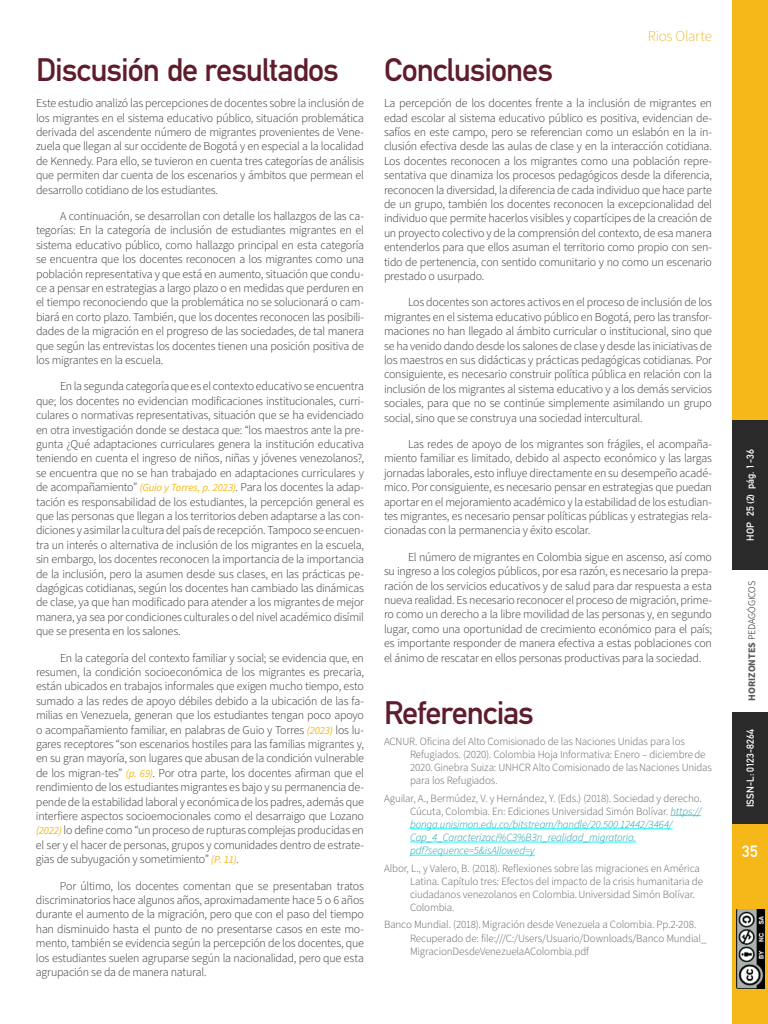
<style>
.page{position:relative;width:768px;height:1024px;background:#fff}
.page>*{position:absolute;margin:0;border:0;box-sizing:border-box;transform-origin:0 0}
.t1{font:700 32px "DIN Alternate";letter-spacing:-.03em;color:#5f1c2b}
.t2{font:700 16px "DIN Alternate";color:#fff}
.t3{font:300 15px "Source Sans Pro";letter-spacing:-.015em;color:#eeb731}
.t4{font:300 12px/14.4px "Source Sans Pro";letter-spacing:-.02em;color:#2a2a2a;text-align:justify}
.t5{font:300 11px/13.2px "Source Sans Pro";letter-spacing:-.01em;color:#5a5a5a}
.t6{font:italic 300 11px/13.2px "Source Sans Pro";letter-spacing:-.015em;color:#09909f}
.t7{font:700 10px "DIN Alternate";letter-spacing:.005em;color:#fff}
.t8{font:300 10px "Source Sans Pro";letter-spacing:-.015em;color:#000}
.s1{font-weight:400;font-style:italic;font-size:10.8px;color:#f5b818}
.s2{font-style:normal;color:#5a5a5a}
.s3{font-weight:700;color:#5a5a5a}
</style>
<div class="page">
<hr style="left:670px;top:815px;width:31px;height:1px;background:#0ff">
<hr style="left:410px;top:829px;width:263px;height:1px;background:#0ff">
<hr style="left:410px;top:842px;width:226px;height:1px;background:#0ff">
<hr style="left:410px;top:855px;width:125px;height:1px;background:#0ff">
<div style="left:732px;top:712px;width:36px;height:312px;background:#f5b818"></div>
<div style="left:732px;top:0;width:36px;height:570px;background:#f5b818"></div>
<div style="left:732px;top:420px;width:36px;height:150px;background:#2a2a2a"></div>
<div style="left:732px;top:712px;width:36px;height:112px;background:#2a2a2a"></div>
<img style="left:736px;top:909px;width:28px;height:80px">
<h1 class="t1" style="left:36px;top:45px;width:304px">Discusión de resultados</h1>
<p class="t4" style="left:36px;top:96px;width:330px">Este estudio analizó las percepciones de docentes sobre la inclusión de los migrantes en el sistema educativo público, situación problemática derivada del ascendente número de migrantes provenientes de Vene&shy;zuela que llegan al sur occidente de Bogotá y en especial a la localidad de Kennedy. Para ello, se tuvieron en cuenta tres categorías de análisis que permiten dar cuenta de los escenarios y ámbitos que permean el desarrollo cotidiano de los estudiantes.</p>
<p class="t4" style="left:36px;top:209px;width:330px;text-indent:24px">A continuación, se desarrollan con detalle los hallazgos de las ca&shy;tegorías: En la categoría de inclusión de estudiantes migrantes en el sistema educativo público, como hallazgo principal en esta categoría se encuentra que los docentes reconocen a los migrantes como una población representativa y que está en aumento, situación que condu&shy;ce a pensar en estrategias a largo plazo o en medidas que perduren en el tiempo reconociendo que la problemática no se solucionará o cam&shy;biará en corto plazo. También, que los docentes reconocen las posibili&shy;dades de la migración en el progreso de las sociedades, de tal manera que según las entrevistas los docentes tienen una posición positiva de los migrantes en la escuela.</p>
<p class="t4" style="left:36px;top:380px;width:330px;text-indent:24px">En la segunda categoría que es el contexto educativo se encuentra que; los docentes no evidencian modificaciones institucionales, curri&shy;culares o normativas representativas, situación que se ha evidenciado en otra investigación donde se destaca que: “los maestros ante la pre&shy;gunta ¿Qué adaptaciones curriculares genera la institución educativa teniendo en cuenta el ingreso de niños, niñas y jóvenes venezolanos?, se encuentra que no se han trabajado en adaptaciones curriculares y de acompañamiento” <span class="s1">(Guio y Torres, p. 2023)</span>. Para los docentes la adap&shy;tación es responsabilidad de los estudiantes, la percepción general es que las personas que llegan a los territorios deben adaptarse a las con&shy;diciones y asimilar la cultura del país de recepción. Tampoco se encuen&shy;tra un interés o alternativa de inclusión de los migrantes en la escuela, sin embargo, los docentes reconocen la importancia de la importancia de la inclusión, pero la asumen desde sus clases, en las prácticas pe&shy;dagógicas cotidianas, según los docentes han cambiado las dinámicas de clase, ya que han modificado para atender a los migrantes de mejor manera, ya sea por condiciones culturales o del nivel académico disímil que se presenta en los salones.</p>
<p class="t4" style="left:36px;top:651px;width:330px;text-indent:24px">En la categoría del contexto familiar y social; se evidencia que, en resumen, la condición socioeconómica de los migrantes es precaria, están ubicados en trabajos informales que exigen mucho tiempo, esto sumado a las redes de apoyo débiles debido a la ubicación de las fa&shy;milias en Venezuela, generan que los estudiantes tengan poco apoyo o acompañamiento familiar, en palabras de Guio y Torres <span class="s1">(2023)</span> los lu&shy;gares receptores “son escenarios hostiles para las familias migrantes y, en su gran mayoría, son lugares que abusan de la condición vulnerable de los migran-tes” <span class="s1">(p. 69)</span>. Por otra parte, los docentes afirman que el rendimiento de los estudiantes migrantes es bajo y su permanencia de&shy;pende de la estabilidad laboral y económica de los padres, además que interfiere aspectos socioemocionales como el desarraigo que Lozano <span class="s1">(2022)</span> lo define como “un proceso de rupturas complejas producidas en el ser y el hacer de personas, grupos y comunidades dentro de estrate&shy;gias de subyugación y sometimiento” <span class="s1">(P. 11)</span>.</p>
<p class="t4" style="left:36px;top:879px;width:330px;text-indent:24px">Por último, los docentes comentan que se presentaban tratos discriminatorios hace algunos años, aproximadamente hace 5 o 6 años durante el aumento de la migración, pero que con el paso del tiempo han disminuido hasta el punto de no presentarse casos en este mo&shy;mento, también se evidencia según la percepción de los docentes, que los estudiantes suelen agruparse según la nacionalidad, pero que esta agrupación se da de manera natural.</p>
<p class="t3" style="left:648px;top:26px;width:66px">Rios Olarte</p>
<h1 class="t1" style="left:384px;top:45px;width:171px">Conclusiones</h1>
<p class="t4" style="left:384px;top:96px;width:330px">La percepción de los docentes frente a la inclusión de migrantes en edad escolar al sistema educativo público es positiva, evidencian de&shy;safíos en este campo, pero se referencian como un eslabón en la in&shy;clusión efectiva desde las aulas de clase y en la interacción cotidiana.<br>Los docentes reconocen a los migrantes como una población repre&shy;sentativa que dinamiza los procesos pedagógicos desde la diferencia, reconocen la diversidad, la diferencia de cada individuo que hace parte de un grupo, también los docentes reconocen la excepcionalidad del individuo que permite hacerlos visibles y copartícipes de la creación de un proyecto colectivo y de la comprensión del contexto, de esa manera entenderlos para que ellos asuman el territorio como propio con sen&shy;tido de pertenencia, con sentido comunitario y no como un escenario prestado o usurpado.</p>
<p class="t4" style="left:384px;top:296px;width:329px;text-indent:24px">Los docentes son actores activos en el proceso de inclusión de los migrantes en el sistema educativo público en Bogotá, pero las transfor&shy;maciones no han llegado al ámbito curricular o institucional, sino que se ha venido dando desde los salones de clase y desde las iniciativas de los maestros en sus didácticas y prácticas pedagógicas cotidianas. Por consiguiente, es necesario construir política pública en relación con la inclusión de los migrantes al sistema educativo y a los demás servicios sociales, para que no se continúe simplemente asimilando un grupo social, sino que se construya una sociedad intercultural.</p>
<p class="t4" style="left:384px;top:437px;width:330px;text-indent:24px">Las redes de apoyo de los migrantes son frágiles, el acompaña&shy;miento familiar es limitado, debido al aspecto económico y las largas jornadas laborales, esto influye directamente en su desempeño acadé&shy;mico. Por consiguiente, es necesario pensar en estrategias que puedan aportar en el mejoramiento académico y la estabilidad de los estudian&shy;tes migrantes, es necesario pensar políticas públicas y estrategias rela&shy;cionadas con la permanencia y éxito escolar.</p>
<p class="t4" style="left:384px;top:550px;width:330px;text-indent:24px">El número de migrantes en Colombia sigue en ascenso, así como su ingreso a los colegios públicos, por esa razón, es necesario la prepa&shy;ración de los servicios educativos y de salud para dar respuesta a esta nueva realidad. Es necesario reconocer el proceso de migración, prime&shy;ro como un derecho a la libre movilidad de las personas y, en segundo lugar, como una oportunidad de crecimiento económico para el país; es importante responder de manera efectiva a estas poblaciones con el ánimo de rescatar en ellos personas productivas para la sociedad.</p>
<h1 class="t1" style="left:384px;top:688px;width:151px">Referencias</h1>
<p class="t5" style="left:410px;top:735px;width:303px;text-indent:-26px">ACNUR. Oficina del Alto Comisionado de las Naciones Unidas para los Refugiados. (2020). Colombia Hoja Informativa: Enero – diciembre de 2020. Ginebra Suiza: UNHCR Alto Comisionado de las Naciones Unidas para los Refugiados.</p>
<p class="t6" style="left:410px;top:792px;width:293px;text-indent:-26px"><span class="s2">Aguilar, A., Bermúdez, V. y Hernández, Y. (Eds.) (2018). Sociedad y derecho.<br>Cúcuta, Colombia. En: Ediciones Universidad Simón Bolívar.</span> https:// bonga.unisimon.edu.co/bitstream/handle/20.500.12442/3464/ Cap_4_Caracterizaci%C3%B3n_realidad_migratoria. pdf?sequence=5&amp;isAllowed=y</p>
<p class="t5" style="left:410px;top:862px;width:295px;text-indent:-26px">Albor, L., y Valero, B. (2018). Reflexiones sobre las migraciones en América Latina. Capítulo tres: Efectos del impacto de la crisis humanitaria de ciudadanos venezolanos en Colombia. Universidad Simón Bolívar.<br>Colombia.</p>
<p class="t5" style="left:410px;top:918px;width:298px;text-indent:-26px">Banco Mundial. (2018). Migración desde Venezuela a Colombia. Pp.2-208.<br>Recuperado de: file:///C:/Users/Usuario/Downloads/Banco Mundial_<br>MigracionDesdeVenezuelaAColombia.pdf</p>
<p class="t7" style="left:743px;top:541px;width:93px;rotate:-90deg">HOP 25 (2) pág. 1-36</p>
<p class="t8" style="left:745px;top:701px;width:121px;rotate:-90deg"><span class="s3">HORIZONTES</span> PEDAGÓGICOS</p>
<p class="t7" style="left:743px;top:807px;width:80px;rotate:-90deg">ISSN-L: 0123-8264</p>
<h2 class="t2" style="left:742px;top:839px;width:17px">35</h2>
</div>
